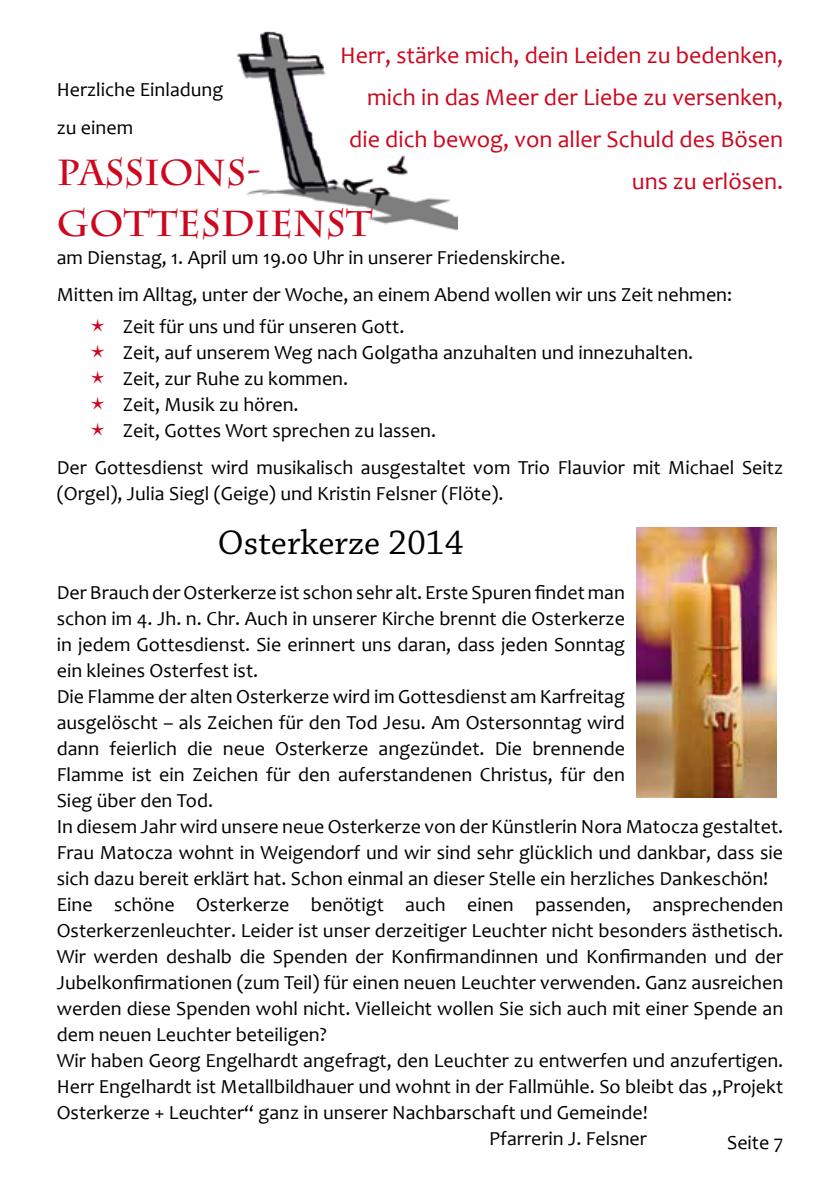
<style>
.page{position:relative;width:840px;height:1191px;background:#fff}
.page>*{position:absolute;margin:0;border:0;box-sizing:border-box;transform-origin:0 0}
.t1{font:700 36px/51.4px "Charlemagne Std";color:#cd071e}
.t2{font:36px "Chaparral Pro";color:#000}
.t3{font:24px/42px "Candara";color:#cd071e;text-align:right}
.t4{font:20px/26px "Candara";color:#000}
</style>
<div class="page">
<img style="left:237px;top:31px;width:220px;height:200px">
<img style="left:636px;top:527px;width:139px;height:270px">
<p class="t3" style="left:340px;top:34px;width:444px">Herr, stärke mich, dein Leiden zu bedenken, mich in das Meer der Liebe zu versenken, die dich bewog, von aller Schuld des Bösen uns zu erlösen.</p>
<p class="t4" style="left:57px;top:71px;width:168px;line-height:37.4px">Herzliche Einladung zu einem</p>
<h1 class="t1" style="left:57px;top:147px;width:317px">PASSIONS-<br>GOTTESDIENST</h1>
<p class="t4" style="left:57px;top:239px;width:676px;line-height:37.4px">am Dienstag, 1. April um 19.00 Uhr in unserer Friedenskirche.<br>Mitten im Alltag, unter der Woche, an einem Abend wollen wir uns Zeit nehmen:</p>
<p class="t4" style="left:123px;top:313px;width:571px">Zeit für uns und für unseren Gott.<br>Zeit, auf unserem Weg nach Golgatha anzuhalten und innezuhalten.<br>Zeit, zur Ruhe zu kommen.<br>Zeit, Musik zu hören.<br>Zeit, Gottes Wort sprechen zu lassen.</p>
<p class="t4" style="left:57px;top:455px;width:727px">Der Gottesdienst wird musikalisch ausgestaltet vom Trio Flauvior mit Michael Seitz (Orgel), Julia Siegl (Geige) und Kristin Felsner (Flöte).</p>
<h1 class="t2" style="left:218px;top:523px;width:247px">Osterkerze 2014</h1>
<p class="t4" style="left:57px;top:579px;width:569px">Der Brauch der Osterkerze ist schon sehr alt. Erste Spuren findet man</p>
<p class="t4" style="left:57px;top:605px;width:569px">schon im 4. Jh. n. Chr. Auch in unserer Kirche brennt die Osterkerze</p>
<p class="t4" style="left:57px;top:631px;width:569px">in jedem Gottesdienst. Sie erinnert uns daran, dass jeden Sonntag</p>
<p class="t4" style="left:57px;top:657px;width:203px">ein kleines Osterfest ist.</p>
<p class="t4" style="left:57px;top:683px;width:569px">Die Flamme der alten Osterkerze wird im Gottesdienst am Karfreitag</p>
<p class="t4" style="left:57px;top:709px;width:569px">ausgelöscht – als Zeichen für den Tod Jesu. Am Ostersonntag wird</p>
<p class="t4" style="left:57px;top:735px;width:569px">dann feierlich die neue Osterkerze angezündet. Die brennende</p>
<p class="t4" style="left:57px;top:761px;width:569px">Flamme ist ein Zeichen für den auferstandenen Christus, für den</p>
<p class="t4" style="left:57px;top:787px;width:158px">Sieg über den Tod.</p>
<p class="t4" style="left:57px;top:813px;width:727px">In diesem Jahr wird unsere neue Osterkerze von der Künstlerin Nora Matocza gestaltet.</p>
<p class="t4" style="left:57px;top:839px;width:727px">Frau Matocza wohnt in Weigendorf und wir sind sehr glücklich und dankbar, dass sie</p>
<p class="t4" style="left:57px;top:865px;width:712px">sich dazu bereit erklärt hat. Schon einmal an dieser Stelle ein herzliches Dankeschön!</p>
<p class="t4" style="left:57px;top:891px;width:727px">Eine schöne Osterkerze benötigt auch einen passenden, ansprechenden</p>
<p class="t4" style="left:57px;top:917px;width:727px">Osterkerzenleuchter. Leider ist unser derzeitiger Leuchter nicht besonders ästhetisch.</p>
<p class="t4" style="left:57px;top:943px;width:727px">Wir werden deshalb die Spenden der Konfirmandinnen und Konfirmanden und der</p>
<p class="t4" style="left:57px;top:969px;width:727px">Jubelkonfirmationen (zum Teil) für einen neuen Leuchter verwenden. Ganz ausreichen</p>
<p class="t4" style="left:57px;top:995px;width:727px">werden diese Spenden wohl nicht. Vielleicht wollen Sie sich auch mit einer Spende an</p>
<p class="t4" style="left:57px;top:1021px;width:271px">dem neuen Leuchter beteiligen?</p>
<p class="t4" style="left:57px;top:1047px;width:727px">Wir haben Georg Engelhardt angefragt, den Leuchter zu entwerfen und anzufertigen.</p>
<p class="t4" style="left:57px;top:1073px;width:727px">Herr Engelhardt ist Metallbildhauer und wohnt in der Fallmühle. So bleibt das „Projekt</p>
<p class="t4" style="left:57px;top:1099px;width:592px">Osterkerze + Leuchter“ ganz in unserer Nachbarschaft und Gemeinde!</p>
<p class="t4" style="left:489px;top:1125px;width:159px">Pfarrerin J. Felsner</p>
<p class="t4" style="left:726px;top:1129px;width:58px">Seite 7</p>
</div>
